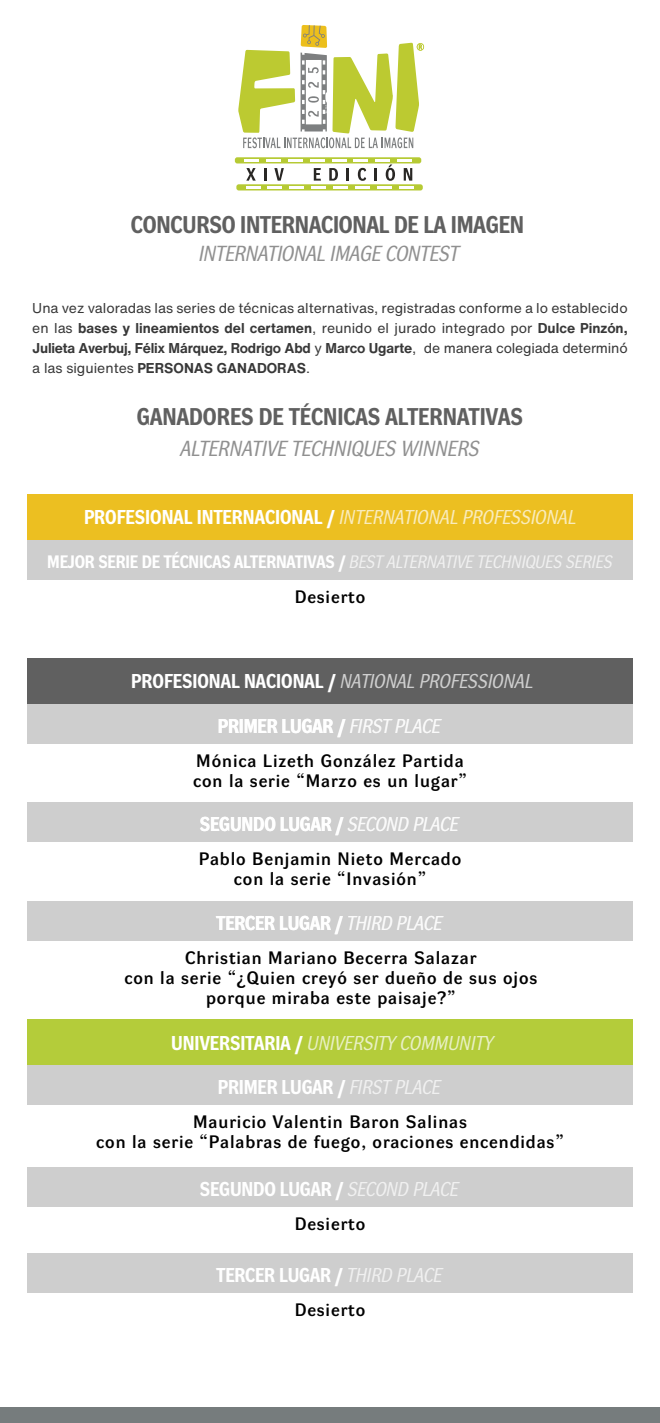
<style>
.page{position:relative;width:660px;height:1423px;background:#fff}
.page>*{position:absolute;margin:0;border:0;box-sizing:border-box;transform-origin:0 0}
.t1{font:700 24.2px "Dyna Grotesk 32";letter-spacing:-.01em;color:#606060}
.t2{font:italic 21.8px "Dyna Grotesk 32";letter-spacing:-.01em;color:rgb(96 96 96/.7)}
.t3{font:700 20px "Dyna Grotesk 32";letter-spacing:-.01em;color:#fff}
.t4{font:italic 20px "Dyna Grotesk 32";color:rgb(255 255 255/.7)}
.t5{font:18px/20px "Dyna Grotesk 43";letter-spacing:.05em;color:#000;text-align:center}
.t6{font:700 18px "Dyna Grotesk 32";letter-spacing:-.01em;color:#fff}
.t7{font:14px/20px "Helvetica Now Text";color:#383838;text-align:justify}
.s1{font-weight:700}
.s2{font-weight:400;font-style:italic;color:rgb(255 255 255/.7)}
.s3{font-weight:700;font-style:normal;color:#fff}
</style>
<div class="page">
<div style="left:27px;top:540px;width:606px;height:39px;background:#cecece"></div>
<div style="left:27px;top:704px;width:606px;height:39px;background:#cecece"></div>
<div style="left:27px;top:802px;width:606px;height:40px;background:#cecece"></div>
<div style="left:27px;top:901px;width:606px;height:39px;background:#cecece"></div>
<div style="left:27px;top:1064px;width:606px;height:40px;background:#cecece"></div>
<div style="left:27px;top:1167px;width:606px;height:39px;background:#cecece"></div>
<div style="left:27px;top:1253px;width:606px;height:39px;background:#cecece"></div>
<div style="left:27px;top:494px;width:606px;height:46px;background:#ecbf21"></div>
<div style="left:27px;top:658px;width:606px;height:46px;background:#606060"></div>
<div style="left:27px;top:1019px;width:606px;height:45px;background:#b4cc3a"></div>
<div style="left:0;top:1407px;width:660px;height:15px;background:#767c7d"></div>
<svg style="left:246px;top:168px;width:10px;height:13px"></svg>
<svg style="left:264px;top:168px;width:2px;height:13px"></svg>
<svg style="left:274px;top:168px;width:10px;height:13px"></svg>
<div style="left:236px;top:184px;width:187px;height:6px;background:#b6ca34;border-radius:2px"></div>
<hr style="left:246px;top:186px;width:14px;height:3px;background:#fff">
<hr style="left:268px;top:186px;width:14px;height:3px;background:#fff">
<hr style="left:377px;top:186px;width:14px;height:3px;background:#fff">
<hr style="left:355px;top:186px;width:14px;height:3px;background:#fff">
<hr style="left:333px;top:186px;width:15px;height:3px;background:#fff">
<hr style="left:312px;top:186px;width:14px;height:3px;background:#fff">
<hr style="left:290px;top:186px;width:14px;height:3px;background:#fff">
<hr style="left:399px;top:186px;width:14px;height:3px;background:#fff">
<div style="left:235px;top:157px;width:186px;height:6px;background:#b6ca34;border-radius:2px"></div>
<hr style="left:245px;top:159px;width:14px;height:3px;background:#fff">
<hr style="left:266px;top:159px;width:15px;height:3px;background:#fff">
<hr style="left:376px;top:159px;width:14px;height:3px;background:#fff">
<hr style="left:354px;top:159px;width:14px;height:3px;background:#fff">
<hr style="left:332px;top:159px;width:14px;height:3px;background:#fff">
<hr style="left:310px;top:159px;width:14px;height:3px;background:#fff">
<hr style="left:288px;top:159px;width:14px;height:3px;background:#fff">
<hr style="left:398px;top:159px;width:14px;height:3px;background:#fff">
<svg style="left:314px;top:168px;width:7px;height:13px"></svg>
<svg style="left:329px;top:168px;width:9px;height:13px"></svg>
<svg style="left:347px;top:168px;width:2px;height:13px"></svg>
<svg style="left:358px;top:168px;width:8px;height:13px"></svg>
<svg style="left:375px;top:168px;width:2px;height:13px"></svg>
<svg style="left:386px;top:164px;width:9px;height:17px"></svg>
<svg style="left:404px;top:168px;width:8px;height:13px"></svg>
<svg style="left:238px;top:25px;width:186px;height:123px"></svg>
<h1 class="t1" style="left:131px;top:211px;width:395px">CONCURSO INTERNACIONAL DE LA IMAGEN</h1>
<p class="t2" style="left:199px;top:241px;width:262px">INTERNATIONAL IMAGE CONTEST</p>
<p class="t7" style="left:32px;top:297px;width:597px">Una vez valoradas las series de técnicas alternativas, registradas conforme a lo establecido en las <span class="s1">bases y lineamientos del certamen</span>, reunido el jurado integrado por <span class="s1">Dulce Pinzón, Julieta Averbuj, Félix Márquez, Rodrigo Abd</span> y <span class="s1">Marco Ugarte</span>, de manera colegiada determinó a las siguientes <span class="s1">PERSONAS GANADORAS</span>.</p>
<h1 class="t1" style="left:137px;top:403px;width:388px">GANADORES DE TÉCNICAS ALTERNATIVAS</h1>
<p class="t2" style="left:180px;top:437px;width:300px">ALTERNATIVE TECHNIQUES WINNERS</p>
<p class="t3" style="left:84px;top:506px;width:493px">PROFESIONAL INTERNACIONAL / <span class="s2">INTERNATIONAL PROFESSIONAL</span></p>
<p class="t6" style="left:47px;top:552px;width:567px">MEJOR SERIE DE TÉCNICAS ALTERNATIVAS / <span class="s2">BEST ALTERNATIVE TECHNIQUES SERIES</span></p>
<p class="t5" style="left:295px;top:587px;width:72px">Desierto</p>
<p class="t3" style="left:131px;top:670px;width:403px">PROFESIONAL NACIONAL / <span class="s2">NATIONAL PROFESSIONAL</span></p>
<p class="t3" style="left:218px;top:715px;width:224px">PRIMER LUGAR / <span class="s2">FIRST PLACE</span></p>
<p class="t5" style="left:193px;top:751px;width:275px;text-align:left">Mónica Lizeth González Partida con la serie “Marzo es un lugar”</p>
<p class="t3" style="left:200px;top:813px;width:260px">SEGUNDO LUGAR / <span class="s2">SECOND PLACE</span></p>
<p class="t5" style="left:199px;top:849px;width:264px">Pablo Benjamin Nieto Mercado con la serie “Invasión”</p>
<p class="t3" style="left:217px;top:912px;width:227px">TERCER LUGAR / <span class="s2">THIRD PLACE</span></p>
<p class="t5" style="left:124px;top:948px;width:414px">Christian Mariano Becerra Salazar<br>con la serie “¿Quien creyó ser dueño de sus ojos porque miraba este paisaje?”</p>
<p class="t4" style="left:171px;top:1031px;width:323px"><span class="s3">UNIVERSITARIA /</span> UNIVERSITY COMMUNITY</p>
<p class="t3" style="left:218px;top:1075px;width:224px">PRIMER LUGAR / <span class="s2">FIRST PLACE</span></p>
<p class="t5" style="left:96px;top:1111px;width:469px">Mauricio Valentin Baron Salinas<br>con la serie “Palabras de fuego, oraciones encendidas”</p>
<p class="t3" style="left:200px;top:1178px;width:260px">SEGUNDO LUGAR / <span class="s2">SECOND PLACE</span></p>
<p class="t5" style="left:295px;top:1214px;width:72px">Desierto</p>
<p class="t3" style="left:217px;top:1264px;width:227px">TERCER LUGAR / <span class="s2">THIRD PLACE</span></p>
<p class="t5" style="left:295px;top:1300px;width:72px">Desierto</p>
</div>
